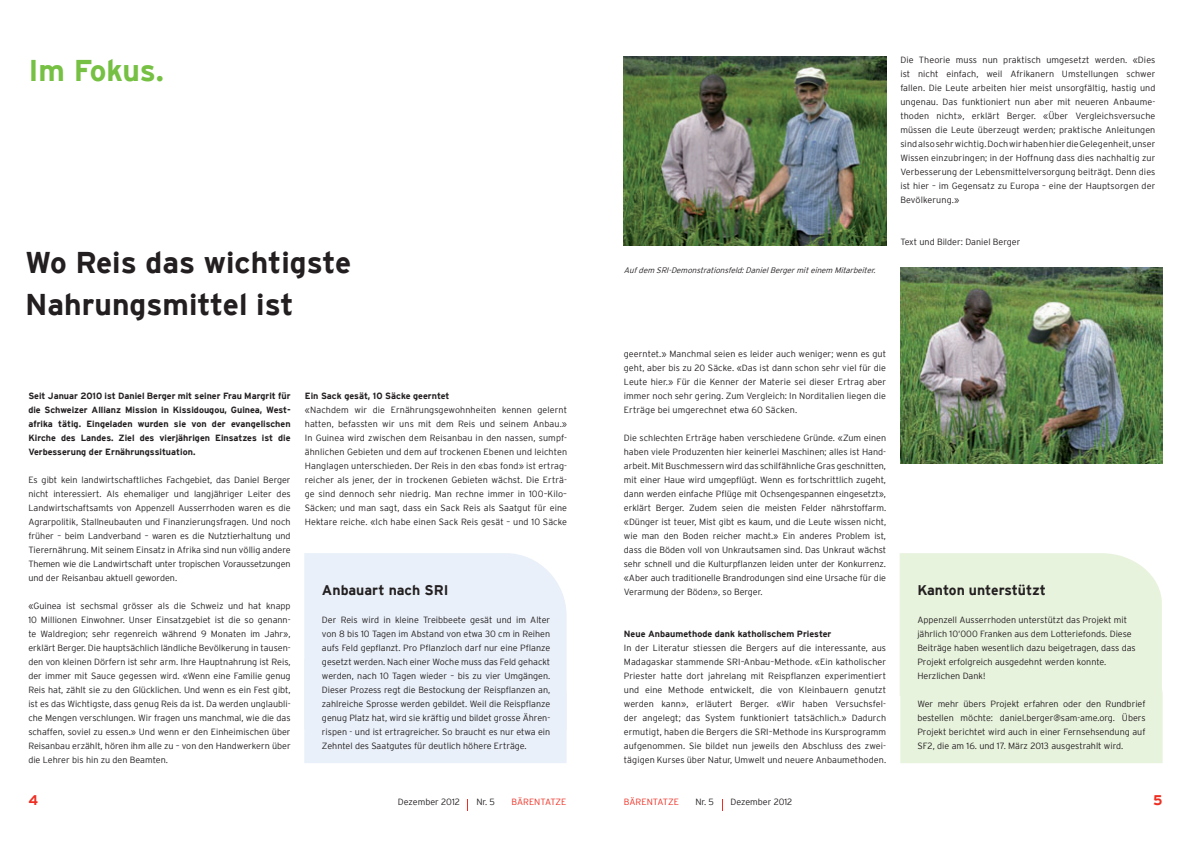
<style>
.page{position:relative;width:1191px;height:842px;background:#fff}
.page>*{position:absolute;margin:0;border:0;box-sizing:border-box;transform-origin:0 0}
.t1{font:700 30px/42px "Interstate";color:#231f20}
.t2{font:700 30px "Interstate";color:#76c043}
.t3{font:700 14px "Interstate";color:#231f20}
.t4{font:700 14px "Interstate";color:#ee2e22}
.t5{font:300 9px/14px "Interstate";color:#231f20;text-align:justify}
.t6{font:700 9px/14px "Interstate";color:#231f20;text-align:justify}
.t7{font:300 9px "Interstate";color:#ee2e22}
.t8{font:italic 300 8px "Interstate";color:#231f20}
</style>
<div class="page">
<svg style="left:722px;top:799px;width:1px;height:12px"></svg>
<svg style="left:467px;top:799px;width:1px;height:12px"></svg>
<div style="left:899px;top:553px;width:263px;height:210px;background:#e8f3de"></div>
<div style="left:304px;top:729px;width:262px;height:34px;background:#e9f0f9"></div>
<div style="left:304px;top:553px;width:262px;height:176px;background:#e9f0f9"></div>
<img style="left:900px;top:268px;width:262px;height:196px">
<img style="left:624px;top:57px;width:262px;height:188px">
<h1 class="t2" style="left:28px;top:53px;width:137px">Im Fokus.</h1>
<h1 class="t1" style="left:25px;top:241px;width:328px">Wo Reis das wichtigste<br>Nahrungsmittel ist</h1>
<p class="t6" style="left:28px;top:389px;width:264px">Seit Januar 2010 ist Daniel Berger mit seiner Frau Margrit für die Schweizer Allianz Mission in Kissidougou, Guinea, West&shy;afrika tätig. Eingeladen wurden sie von der evangelischen Kirche des Landes. Ziel des vierjährigen Einsatzes ist die Verbesserung der Ernährungssituation.</p>
<p class="t5" style="left:28px;top:473px;width:264px">Es gibt kein landwirtschaftliches Fachgebiet, das Daniel Berger nicht interessiert. Als ehemaliger und langjähriger Leiter des Landwirtschaftsamts von Appenzell Ausserrhoden waren es die Agrarpolitik, Stallneubauten und Finanzierungsfragen. Und noch früher – beim Landverband – waren es die Nutztierhaltung und Tierernährung. Mit seinem Einsatz in Afrika sind nun völlig andere Themen wie die Landwirtschaft unter tropischen Voraussetzungen und der Reisanbau aktuell geworden.</p>
<p class="t5" style="left:28px;top:599px;width:264px">«Guinea ist sechsmal grösser als die Schweiz und hat knapp 10 Millionen Einwohner. Unser Einsatzgebiet ist die so genann&shy;te Waldregion; sehr regenreich während 9 Monaten im Jahr», erklärt Berger. Die hauptsächlich ländliche Bevölkerung in tausen&shy;den von kleinen Dörfern ist sehr arm. Ihre Hauptnahrung ist Reis, der immer mit Sauce gegessen wird. «Wenn eine Familie genug Reis hat, zählt sie zu den Glücklichen. Und wenn es ein Fest gibt, ist es das Wichtigste, dass genug Reis da ist. Da werden unglaubli&shy;che Mengen verschlungen. Wir fragen uns manchmal, wie die das schaffen, soviel zu essen.» Und wenn er den Einheimischen über Reisanbau erzählt, hören ihm alle zu – von den Handwerkern über die Lehrer bis hin zu den Beamten.</p>
<p class="t6" style="left:305px;top:389px;width:146px">Ein Sack gesät, 10 Säcke geerntet</p>
<p class="t5" style="left:305px;top:403px;width:264px">«Nachdem wir die Ernährungsgewohnheiten kennen gelernt hatten, befassten wir uns mit dem Reis und seinem Anbau.» In Guinea wird zwischen dem Reisanbau in den nassen, sumpf&shy;ähnlichen Gebieten und dem auf trockenen Ebenen und leichten Hanglagen unterschieden. Der Reis in den «bas fond» ist ertrag&shy;reicher als jener, der in trockenen Gebieten wächst. Die Erträ&shy;ge sind dennoch sehr niedrig. Man rechne immer in 100–Kilo– Säcken; und man sagt, dass ein Sack Reis als Saatgut für eine Hektare reiche. «Ich habe einen Sack Reis gesät – und 10 Säcke</p>
<h2 class="t3" style="left:322px;top:582px;width:128px">Anbauart nach SRI</h2>
<p class="t5" style="left:322px;top:613px;width:230px">Der Reis wird in kleine Treibbeete gesät und im Alter von 8 bis 10 Tagen im Abstand von etwa 30 cm in Reihen aufs Feld gepflanzt. Pro Pflanzloch darf nur eine Pflanze gesetzt werden. Nach einer Woche muss das Feld gehackt werden, nach 10 Tagen wieder – bis zu vier Umgängen.<br>Dieser Prozess regt die Bestockung der Reispflanzen an, zahlreiche Sprosse werden gebildet. Weil die Reispflanze genug Platz hat, wird sie kräftig und bildet grosse Ähren&shy;rispen - und ist ertragreicher. So braucht es nur etwa ein Zehntel des Saatgutes für deutlich höhere Erträge.</p>
<p class="t8" style="left:624px;top:266px;width:255px">Aufdem SRI-Demonstrationsfeld:DanielBergermiteinem Mitarbeiter.</p>
<p class="t5" style="left:900px;top:53px;width:257px">Die Theorie muss nun praktisch umgesetzt werden. «Dies ist nicht einfach, weil Afrikanern Umstellungen schwer fallen. Die Leute arbeiten hier meist unsorgfältig, hastig und ungenau. Das funktioniert nun aber mit neueren Anbaume&shy;thoden nicht», erklärt Berger. «Über Vergleichsversuche müssen die Leute überzeugt werden; praktische Anleitungen sind also sehr wichtig. Doch wir haben hier die Gelegenheit, unser Wissen einzubringen; in der Hoffnung dass dies nachhaltig zur Verbesserung der Lebensmittelversorgung beiträgt. Denn dies ist hier – im Gegensatz zu Europa – eine der Hauptsorgen der Bevölkerung.»</p>
<p class="t5" style="left:900px;top:235px;width:121px">Text und Bilder: Daniel Berger</p>
<p class="t5" style="left:624px;top:347px;width:264px">geerntet.» Manchmal seien es leider auch weniger; wenn es gut geht, aber bis zu 20 Säcke. «Das ist dann schon sehr viel für die Leute hier.» Für die Kenner der Materie sei dieser Ertrag aber immer noch sehr gering. Zum Vergleich: In Norditalien liegen die Erträge bei umgerechnet etwa 60 Säcken.</p>
<p class="t5" style="left:624px;top:431px;width:264px">Die schlechten Erträge haben verschiedene Gründe. «Zum einen haben viele Produzenten hier keinerlei Maschinen; alles ist Hand&shy;arbeit. Mit Buschmessern wird das schilfähnliche Gras geschnitten, mit einer Haue wird umgepflügt. Wenn es fortschrittlich zugeht, dann werden einfache Pflüge mit Ochsengespannen eingesetzt», erklärt Berger. Zudem seien die meisten Felder nährstoffarm. «Dünger ist teuer, Mist gibt es kaum, und die Leute wissen nicht, wie man den Boden reicher macht.» Ein anderes Problem ist, dass die Böden voll von Unkrautsamen sind. Das Unkraut wächst sehr schnell und die Kulturpflanzen leiden unter der Konkurrenz. «Aber auch traditionelle Brandrodungen sind eine Ursache für die Verarmung der Böden», so Berger.</p>
<p class="t6" style="left:624px;top:627px;width:209px">Neue Anbaumethode dank katholischem Priester</p>
<p class="t5" style="left:624px;top:641px;width:264px">In der Literatur stiessen die Bergers auf die interessante, aus Madagaskar stammende SRI–Anbau–Methode. «Ein katholischer Priester hatte dort jahrelang mit Reispflanzen experimentiert und eine Methode entwickelt, die von Kleinbauern genutzt werden kann», erläutert Berger. «Wir haben Versuchsfel&shy;der angelegt; das System funktioniert tatsächlich.» Dadurch ermutigt, haben die Bergers die SRI–Methode ins Kursprogramm aufgenommen. Sie bildet nun jeweils den Abschluss des zwei&shy;tägigen Kurses über Natur, Umwelt und neuere Anbaumethoden.</p>
<h2 class="t3" style="left:917px;top:582px;width:130px">Kanton unterstützt</h2>
<p class="t5" style="left:917px;top:613px;width:220px;text-align:left">Appenzell Ausserrhoden unterstützt das Projekt mit jährlich 10‘000 Franken aus dem Lotteriefonds. Diese Beiträge haben wesentlich dazu beigetragen, dass das Projekt erfolgreich ausgedehnt werden konnte.<br>Herzlichen Dank!</p>
<p class="t5" style="left:917px;top:697px;width:230px">Wer mehr übers Projekt erfahren oder den Rundbrief bestellen möchte: daniel.berger@sam-ame.org. Übers Projekt berichtet wird auch in einer Fernsehsendung auf SF2, die am 16. und 17. März 2013 ausgestrahlt wird.</p>
<h2 class="t4" style="left:28px;top:792px;width:11px">4</h2>
<p class="t5" style="left:398px;top:795px;width:63px">Dezember 2012</p>
<p class="t5" style="left:476px;top:795px;width:20px">Nr. 5</p>
<p class="t7" style="left:511px;top:797px;width:57px">BÄRENTATZE</p>
<p class="t7" style="left:624px;top:797px;width:57px">BÄRENTATZE</p>
<p class="t5" style="left:695px;top:795px;width:20px">Nr. 5</p>
<p class="t5" style="left:730px;top:795px;width:63px">Dezember 2012</p>
<h2 class="t4" style="left:1153px;top:792px;width:11px">5</h2>
</div>
